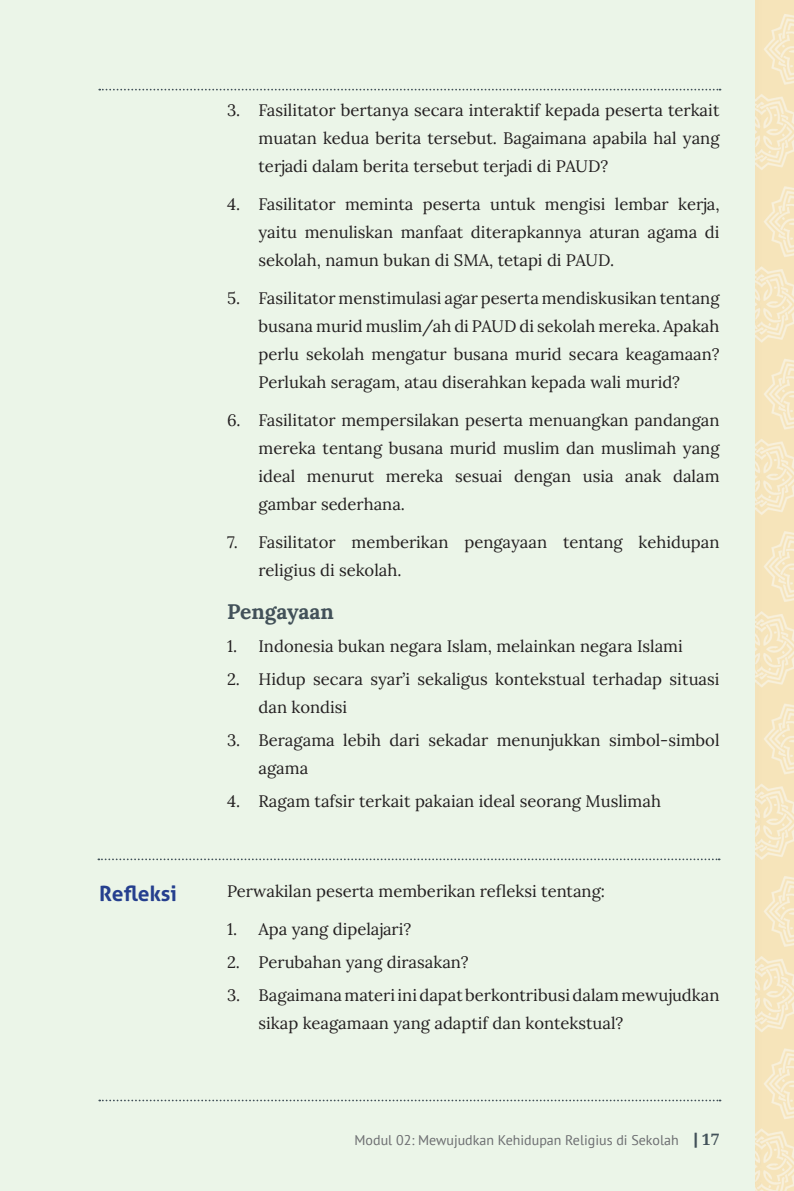
<style>
.page{position:relative;width:794px;height:1191px;background:#fff}
.page>*{position:absolute;margin:0;border:0;box-sizing:border-box;transform-origin:0 0}
.t1{font:700 21px "Lora";color:#425159}
.t2{font:700 21px "Aller";color:#253f8e}
.t3{font:16.62px/28px "Lora";color:#231f20;text-align:justify}
.t4{font:14px "PT Sans";color:#6c6d70}
.s1{font-family:"Aller";font-weight:700;font-size:15.75px;color:#425159}
.s2{font-family:"Droid Serif";font-weight:700;font-size:15.75px;color:#425159}
</style>
<div class="page">
<img style="left:754px;top:0;width:40px;height:1191px">
<div style="left:0;top:0;width:754px;height:1191px;background:#ebf5e8"></div>
<svg style="left:99px;top:1099px;width:621px;height:2px"></svg>
<svg style="left:99px;top:89px;width:621px;height:1px"></svg>
<svg style="left:98px;top:858px;width:621px;height:2px"></svg>
<p class="t2" style="left:99px;top:881px;width:79px">Refleksi</p>
<p class="t3" style="left:258px;top:95px;width:462px;text-indent:-32px">3. Fasilitator bertanya secara interaktif kepada peserta terkait muatan kedua berita tersebut. Bagaimana apabila hal yang terjadi dalam berita tersebut terjadi di PAUD?</p>
<p class="t3" style="left:258px;top:189px;width:462px;text-indent:-32px">4. Fasilitator meminta peserta untuk mengisi lembar kerja, yaitu menuliskan manfaat diterapkannya aturan agama di sekolah, namun bukan di SMA, tetapi di PAUD.</p>
<p class="t3" style="left:258px;top:283px;width:462px;text-indent:-32px">5. Fasilitator menstimulasi agar peserta mendiskusikan tentang busana murid muslim/ah di PAUD di sekolah mereka. Apakah perlu sekolah mengatur busana murid secara keagamaan?<br>Perlukah seragam, atau diserahkan kepada wali murid?</p>
<p class="t3" style="left:258px;top:405px;width:462px;text-indent:-32px">6. Fasilitator mempersilakan peserta menuangkan pandangan mereka tentang busana murid muslim dan muslimah yang ideal menurut mereka sesuai dengan usia anak dalam gambar sederhana.</p>
<p class="t3" style="left:258px;top:527px;width:462px;text-indent:-32px">7. Fasilitator memberikan pengayaan tentang kehidupan religius di sekolah.</p>
<p class="t1" style="left:227px;top:595px;width:108px">Pengayaan</p>
<p class="t3" style="left:227px;top:630px;width:457px">1. Indonesia bukan negara Islam, melainkan negara Islami</p>
<p class="t3" style="left:258px;top:663px;width:462px;text-indent:-32px">2. Hidup secara syar’i sekaligus kontekstual terhadap situasi dan kondisi</p>
<p class="t3" style="left:258px;top:724px;width:462px;text-indent:-32px">3. Beragama lebih dari sekadar menunjukkan simbol-simbol agama</p>
<p class="t3" style="left:227px;top:785px;width:435px">4. Ragam tafsir terkait pakaian ideal seorang Muslimah</p>
<p class="t3" style="left:227px;top:876px;width:379px">Perwakilan peserta memberikan refleksi tentang:</p>
<p class="t3" style="left:227px;top:914px;width:186px">1. Apa yang dipelajari?</p>
<p class="t3" style="left:227px;top:947px;width:243px">2. Perubahan yang dirasakan?</p>
<p class="t3" style="left:258px;top:980px;width:462px;text-indent:-32px">3. Bagaimana materi ini dapat berkontribusi dalam mewujudkan sikap keagamaan yang adaptif dan kontekstual?</p>
<p class="t4" style="left:354px;top:1130px;width:366px">Modul 02: Mewujudkan Kehidupan Religius di Sekolah <span class="s1">|</span> <span class="s2">17</span></p>
</div>
